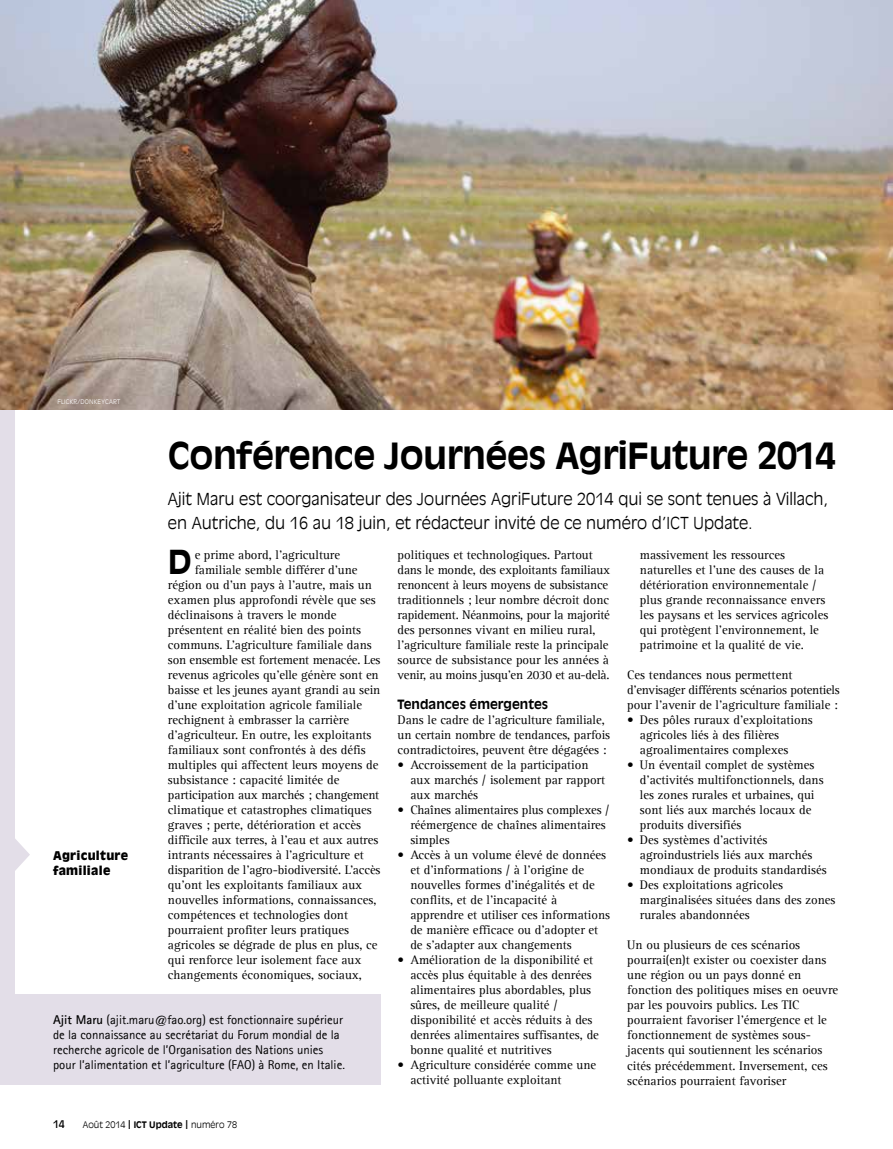
<style>
.page{position:relative;width:893px;height:1149px;background:#fff}
.page>*{position:absolute;margin:0;border:0;box-sizing:border-box;transform-origin:0 0}
.t1{font:700 36px "Antique Olive LT";letter-spacing:-.015em;color:#000}
.t2{font:700 33px "Antique Olive LT";color:#000}
.t3{font:300 16.5px/24px "Antique Olive LT";color:#000}
.t4{font:12.75px/15px "Agfa Rotis Serif";color:#000}
.t5{font:12.75px/15px "Agfa Rotis Sans Serif";color:#000}
.t6{font:700 12.75px "Antique Olive LT";color:#000}
.t7{font:900 12px/15px "Antique Olive LT";letter-spacing:.02em;color:#000}
.t8{font:10.5px "Antique Olive LT";color:#000}
.t9{font:300 9px "Antique Olive LT";color:#000}
.t10{font:300 6.3px "Antique Olive LT";letter-spacing:.03em;color:#fff}
.s1{font-weight:700}
.s2{font-size:15px}
</style>
<div class="page">
<div style="left:0;top:994px;width:381px;height:90px;background:#e3dee8"></div>
<svg style="left:0;top:409px;width:30px;height:585px"></svg>
<img style="left:0;top:0;width:893px;height:409px">
<p class="t10" style="left:57px;top:397px;width:64px">Flic kr/do nkeycart</p>
<h1 class="t1" style="left:168px;top:433px;width:669px">Conférence Journées AgriFuture 2014</h1>
<p class="t3" style="left:168px;top:487px;width:661px">Ajit Maru est coorganisateur des Journées AgriFuture 2014 qui se sont tenues à Villach, en Autriche, du 16 au 18 juin, et rédacteur invité de ce numéro d’ICT Update.</p>
<p class="t7" style="left:53px;top:847px;width:77px">Agriculture familiale</p>
<h2 class="t2" style="left:168px;top:541px;width:25px">D</h2>
<p class="t4" style="left:195px;top:547px;width:147px">e prime abord, l’agriculture</p>
<p class="t4" style="left:195px;top:562px;width:164px">familiale semble différer d’une</p>
<p class="t4" style="left:168px;top:577px;width:205px">région ou d’un pays à l’autre, mais un</p>
<p class="t4" style="left:168px;top:592px;width:209px">examen plus approfondi révèle que ses</p>
<p class="t4" style="left:168px;top:607px;width:170px">déclinaisons à travers le monde</p>
<p class="t4" style="left:168px;top:622px;width:195px">présentent en réalité bien des points</p>
<p class="t4" style="left:168px;top:637px;width:205px">communs. L’agriculture familiale dans</p>
<p class="t4" style="left:168px;top:652px;width:214px">son ensemble est fortement menacée. Les</p>
<p class="t4" style="left:168px;top:667px;width:212px">revenus agricoles qu’elle génère sont en</p>
<p class="t4" style="left:168px;top:682px;width:214px">baisse et les jeunes ayant grandi au sein</p>
<p class="t4" style="left:168px;top:697px;width:196px">d’une exploitation agricole familiale</p>
<p class="t4" style="left:168px;top:712px;width:183px">rechignent à embrasser la carrière</p>
<p class="t4" style="left:168px;top:727px;width:205px">d’agriculteur. En outre, les exploitants</p>
<p class="t4" style="left:168px;top:742px;width:199px">familiaux sont confrontés à des défis</p>
<p class="t4" style="left:168px;top:757px;width:212px">multiples qui affectent leurs moyens de</p>
<p class="t4" style="left:168px;top:772px;width:173px">subsistance : capacité limitée de</p>
<p class="t4" style="left:168px;top:787px;width:213px">participation aux marchés ; changement</p>
<p class="t4" style="left:168px;top:802px;width:205px">climatique et catastrophes climatiques</p>
<p class="t4" style="left:168px;top:817px;width:195px">graves ; perte, détérioration et accès</p>
<p class="t4" style="left:168px;top:832px;width:212px">difficile aux terres, à l’eau et aux autres</p>
<p class="t4" style="left:168px;top:847px;width:197px">intrants nécessaires à l’agriculture et</p>
<p class="t4" style="left:168px;top:862px;width:214px">disparition de l’agro-biodiversité. L’accès</p>
<p class="t4" style="left:168px;top:877px;width:196px">qu’ont les exploitants familiaux aux</p>
<p class="t4" style="left:168px;top:892px;width:210px">nouvelles informations, connaissances,</p>
<p class="t4" style="left:168px;top:907px;width:182px">compétences et technologies dont</p>
<p class="t4" style="left:168px;top:922px;width:183px">pourraient profiter leurs pratiques</p>
<p class="t4" style="left:168px;top:937px;width:211px">agricoles se dégrade de plus en plus, ce</p>
<p class="t4" style="left:168px;top:952px;width:195px">qui renforce leur isolement face aux</p>
<p class="t4" style="left:168px;top:967px;width:196px">changements économiques, sociaux,</p>
<p class="t5" style="left:53px;top:1012px;width:293px"><span class="s1">Ajit Maru</span> (ajit.maru@fao.org) est fonctionnaire supérieur de la connaissance au secrétariat du Forum mondial de la recherche agricole de l’Organisation des Nations unies pour l’alimentation et l’agriculture (FAO) à Rome, en Italie.</p>
<p class="t8" style="left:53px;top:1117px;width:13px">14</p>
<p class="t9" style="left:83px;top:1118px;width:156px">Août 2014 <span class="s2">ı</span> <span class="s1">ICT Update</span> <span class="s2">ı</span> numéro 78</p>
<p class="t4" style="left:398px;top:547px;width:214px">politiques et technologiques. Partout dans le monde, des exploitants familiaux renoncent à leurs moyens de subsistance traditionnels ; leur nombre décroit donc rapidement. Néanmoins, pour la majorité des personnes vivant en milieu rural, l’agriculture familiale reste la principale source de subsistance pour les années à venir, au moins jusqu’en 2030 et au-delà.</p>
<p class="t6" style="left:398px;top:696px;width:152px">Tendances émergentes</p>
<p class="t4" style="left:398px;top:712px;width:214px">Dans le cadre de l’agriculture familiale, un certain nombre de tendances, parfois contradictoires, peuvent être dégagées :</p>
<p class="t4" style="left:410px;top:757px;width:196px;text-indent:-13px">• Accroissement de la participation aux marchés / isolement par rapport aux marchés</p>
<p class="t4" style="left:410px;top:802px;width:201px;text-indent:-13px">• Chaînes alimentaires plus complexes / réémergence de chaînes alimentaires simples</p>
<p class="t4" style="left:410px;top:847px;width:201px;text-indent:-13px">• Accès à un volume élevé de données et d’informations / à l’origine de nouvelles formes d’inégalités et de conflits, et de l’incapacité à apprendre et utiliser ces informations de manière efficace ou d’adopter et de s’adapter aux changements</p>
<p class="t4" style="left:410px;top:952px;width:190px;text-indent:-13px">• Amélioration de la disponibilité et accès plus équitable à des denrées alimentaires plus abordables, plus sûres, de meilleure qualité / disponibilité et accès réduits à des denrées alimentaires suffisantes, de bonne qualité et nutritives</p>
<p class="t4" style="left:410px;top:1057px;width:187px;text-indent:-13px">• Agriculture considérée comme une activité polluante exploitant</p>
<p class="t4" style="left:640px;top:547px;width:190px">massivement les ressources naturelles et l’une des causes de la détérioration environnementale / plus grande reconnaissance envers les paysans et les services agricoles qui protègent l’environnement, le patrimoine et la qualité de vie.</p>
<p class="t4" style="left:627px;top:667px;width:214px">Ces tendances nous permettent d’envisager différents scénarios potentiels pour l’avenir de l’agriculture familiale :</p>
<p class="t4" style="left:640px;top:712px;width:174px;text-indent:-13px">• Des pôles ruraux d’exploitations agricoles liés à des filières agroalimentaires complexes</p>
<p class="t4" style="left:640px;top:757px;width:185px;text-indent:-13px">• Un éventail complet de systèmes d’activités multifonctionnels, dans les zones rurales et urbaines, qui sont liés aux marchés locaux de produits diversifiés</p>
<p class="t4" style="left:640px;top:832px;width:188px;text-indent:-13px">• Des systèmes d’activités agroindustriels liés aux marchés mondiaux de produits standardisés</p>
<p class="t4" style="left:640px;top:877px;width:197px;text-indent:-13px">• Des exploitations agricoles marginalisées situées dans des zones rurales abandonnées</p>
<p class="t4" style="left:627px;top:937px;width:213px">Un ou plusieurs de ces scénarios pourrai(en)t exister ou coexister dans une région ou un pays donné en fonction des politiques mises en oeuvre par les pouvoirs publics. Les TIC pourraient favoriser l’émergence et le fonctionnement de systèmes sous&shy;jacents qui soutiennent les scénarios cités précédemment. Inversement, ces scénarios pourraient favoriser</p>
</div>
